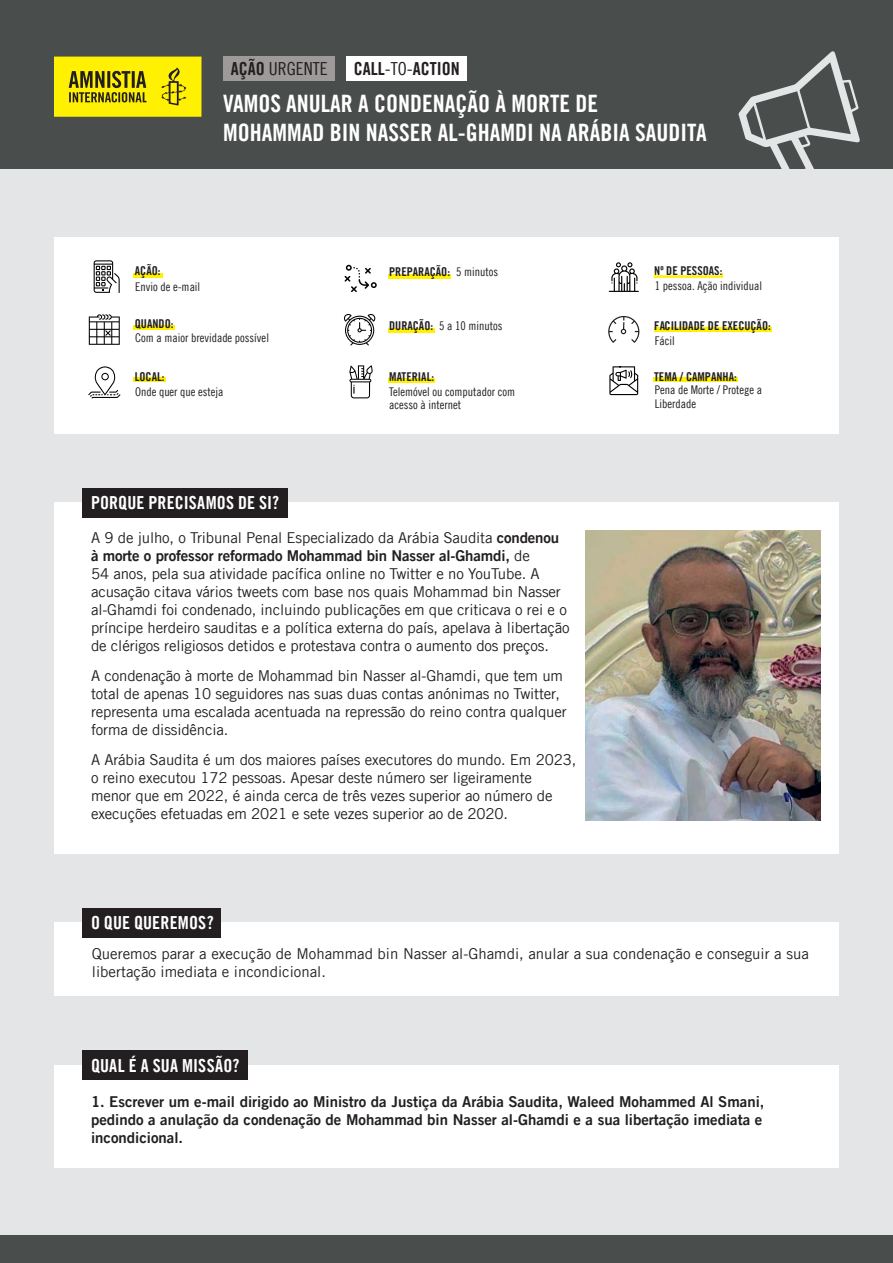
<style>
.page{position:relative;width:893px;height:1263px;background:#e4e5e7}
.page>*{position:absolute;margin:0;border:0;box-sizing:border-box;transform-origin:0 0}
.t1{font:24px/28.8px "Amnesty Trade Gothic Bd Cn 20";color:#fff}
.t2{font:18px "Amnesty Trade Gothic Bd Cn 20";letter-spacing:.01em;color:#fff}
.t3{font:18px "Amnesty Trade Gothic Bd Cn 20";color:#231f20}
.t4{font:18px "Amnesty Trade Gothic Cn 18";color:#231f20}
.t5{font:15px/18px "Amnesty Trade Gothic";letter-spacing:-.01em;color:#231f20}
.t6{font:15px/18px "Amnesty Trade Gothic Bd 2";color:#231f20}
.t7{font:12.15px "Amnesty Trade Gothic Bd Cn 20";color:#231f20}
.t8{font:12px/13.5px "Amnesty Trade Gothic Cn 18";color:#231f20}
.s1{font-family:"Amnesty Trade Gothic Bd Cn 20"}
.s2{font-family:"Amnesty Trade Gothic Cn 18"}
.s3{font-family:"Amnesty Trade Gothic Bd 2"}
.s4{font-family:"Amnesty Trade Gothic"}
</style>
<div class="page">
<div style="left:0;top:0;width:893px;height:168px;background:#494d4b"></div>
<svg style="left:738px;top:51px;width:122px;height:118px"></svg>
<div style="left:0;top:1236px;width:893px;height:27px;background:#494d4b"></div>
<div style="left:54px;top:237px;width:785px;height:197px;background:#fff"></div>
<div style="left:54px;top:503px;width:785px;height:351px;background:#fff"></div>
<div style="left:82px;top:488px;width:206px;height:29px;background:#231f20"></div>
<div style="left:54px;top:923px;width:785px;height:73px;background:#fff"></div>
<div style="left:82px;top:908px;width:139px;height:29px;background:#231f20"></div>
<div style="left:54px;top:1065px;width:785px;height:102px;background:#fff"></div>
<div style="left:82px;top:1050px;width:166px;height:29px;background:#231f20"></div>
<div style="left:388px;top:378px;width:47px;height:5px;background:#fff101"></div>
<div style="left:654px;top:327px;width:117px;height:5px;background:#fff101"></div>
<div style="left:133px;top:377px;width:33px;height:5px;background:#fff101"></div>
<svg style="left:344px;top:314px;width:32px;height:31px"></svg>
<svg style="left:89px;top:314px;width:31px;height:31px"></svg>
<svg style="left:94px;top:260px;width:26px;height:33px"></svg>
<svg style="left:88px;top:366px;width:32px;height:32px"></svg>
<svg style="left:609px;top:262px;width:30px;height:30px"></svg>
<svg style="left:609px;top:366px;width:29px;height:29px"></svg>
<svg style="left:349px;top:365px;width:24px;height:33px"></svg>
<svg style="left:345px;top:265px;width:32px;height:27px"></svg>
<svg style="left:608px;top:316px;width:31px;height:27px"></svg>
<div style="left:133px;top:273px;width:29px;height:5px;background:#fff101"></div>
<hr style="left:388px;top:274px;width:63px;height:4px;background:#fff101">
<div style="left:388px;top:328px;width:46px;height:5px;background:#fff101"></div>
<svg style="left:654px;top:273px;width:69px;height:5px"></svg>
<div style="left:133px;top:325px;width:42px;height:5px;background:#fff101"></div>
<hr style="left:654px;top:378px;width:84px;height:4px;background:#fff101">
<div style="left:223px;top:57px;width:112px;height:24px;background:#9d9a99"></div>
<div style="left:346px;top:57px;width:121px;height:24px;background:#fff"></div>
<svg style="left:54px;top:57px;width:147px;height:60px;background:#dcd005"></svg>
<img style="left:585px;top:531px;width:235px;height:290px">
<p class="t4" style="left:231px;top:58px;width:98px"><span class="s1">AÇÃO</span> URGENTE</p>
<p class="t3" style="left:354px;top:57px;width:107px">CALL<span class="s2">-TO-</span>ACTION</p>
<h1 class="t1" style="left:223px;top:89px;width:485px">VAMOS ANULAR A CONDENAÇÃO À MORTE DE<br>MOHAMMAD BIN NASSER AL-GHAMDI NA ARÁBIA SAUDITA</h1>
<p class="t7" style="left:135px;top:263px;width:27px">AÇÃO:</p>
<p class="t8" style="left:135px;top:280px;width:67px">Envio de e-mail</p>
<p class="t7" style="left:389px;top:264px;width:62px">PREPARAÇÃO:</p>
<p class="t8" style="left:456px;top:265px;width:43px">5 minutos</p>
<p class="t7" style="left:654px;top:263px;width:70px">Nº DE PESSOAS:</p>
<p class="t8" style="left:655px;top:279px;width:109px">1 pessoa. Ação individual</p>
<p class="t7" style="left:135px;top:316px;width:40px">QUANDO:</p>
<p class="t8" style="left:135px;top:331px;width:135px">Com a maior brevidade possível</p>
<p class="t7" style="left:135px;top:369px;width:31px">LOCAL:</p>
<p class="t7" style="left:389px;top:318px;width:45px">DURAÇÃO:</p>
<p class="t7" style="left:389px;top:369px;width:46px">MATERIAL:</p>
<p class="t7" style="left:654px;top:369px;width:84px">TEMA / CAMPANHA:</p>
<p class="t7" style="left:654px;top:318px;width:118px">FACILIDADE DE EXECUÇÃO:</p>
<p class="t8" style="left:439px;top:318px;width:65px">5 a 10 minutos</p>
<p class="t8" style="left:655px;top:333px;width:21px">Fácil</p>
<p class="t8" style="left:135px;top:384px;width:90px">Onde quer que esteja</p>
<p class="t8" style="left:389px;top:384px;width:127px">Telemóvel ou computador com acesso à internet</p>
<p class="t8" style="left:655px;top:383px;width:109px">Pena de Morte / Protege a<br>Liberdade</p>
<p class="t2" style="left:91px;top:491px;width:190px">PORQUE PRECISAMOS DE SI?</p>
<p class="t5" style="left:91px;top:528px;width:470px">A 9 de julho, o Tribunal Penal Especializado da Arábia Saudita <span class="s3">condenou</span></p>
<p class="t6" style="left:91px;top:546px;width:440px">à morte o professor reformado Mohammad bin Nasser al-Ghamdi, <span class="s4">de</span></p>
<p class="t5" style="left:91px;top:564px;width:480px">54 anos, pela sua atividade pacífica online no Twitter e no YouTube. A acusação citava vários tweets com base nos quais Mohammad bin Nasser al-Ghamdi foi condenado, incluindo publicações em que criticava o rei e o príncipe herdeiro sauditas e a política externa do país, apelava à libertação de clérigos religiosos detidos e protestava contra o aumento dos preços.</p>
<p class="t5" style="left:91px;top:666px;width:477px">A condenação à morte de Mohammad bin Nasser al-Ghamdi, que tem um total de apenas 10 seguidores nas suas duas contas anónimas no Twitter, representa uma escalada acentuada na repressão do reino contra qualquer forma de dissidência.</p>
<p class="t5" style="left:91px;top:750px;width:487px">A Arábia Saudita é um dos maiores países executores do mundo. Em 2023, o reino executou 172 pessoas. Apesar deste número ser ligeiramente<br>menor que em 2022, é ainda cerca de três vezes superior ao número de execuções efetuadas em 2021 e sete vezes superior ao de 2020.</p>
<p class="t2" style="left:91px;top:912px;width:124px">O QUE QUEREMOS?</p>
<p class="t5" style="left:92px;top:944px;width:718px">Queremos parar a execução de Mohammad bin Nasser al-Ghamdi, anular a sua condenação e conseguir a sua libertação imediata e incondicional.</p>
<p class="t2" style="left:91px;top:1055px;width:150px">QUAL É A SUA MISSÃO?</p>
<p class="t6" style="left:91px;top:1092px;width:675px">1. Escrever um e-mail dirigido ao Ministro da Justiça da Arábia Saudita, Waleed Mohammed Al Smani, pedindo a anulação da condenação de Mohammad bin Nasser al-Ghamdi e a sua libertação imediata e incondicional.</p>
</div>
